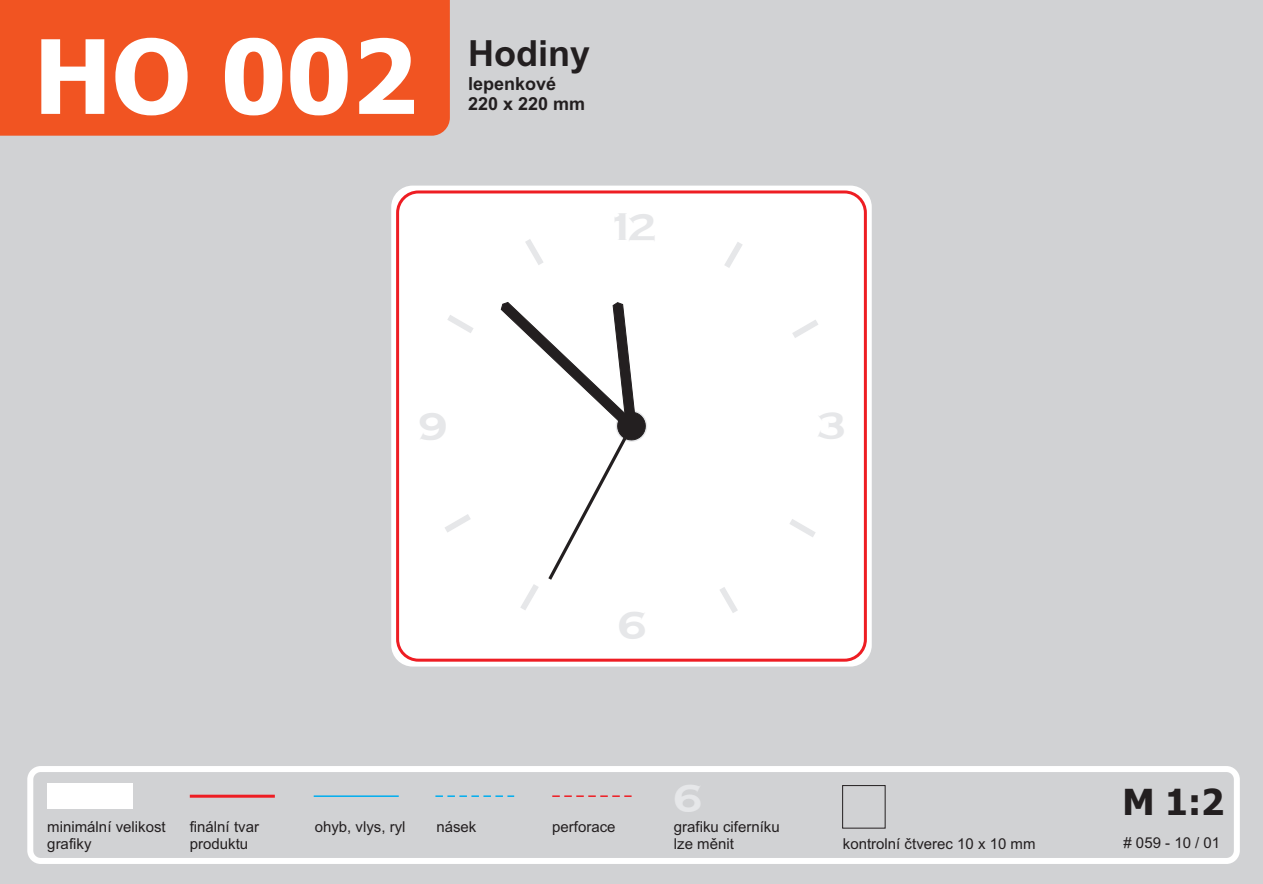
<style>
.page{position:relative;width:1263px;height:884px;background:#fff}
.page>*{position:absolute;margin:0;border:0;box-sizing:border-box;transform-origin:0 0}
.t1{font:700 102.6px "Tahoma";color:#fff}
.t2{font:700 36px "Arial";color:#231f20}
.t3{font:700 36px "Tahoma";color:#231f20}
.t4{font:700 33px "Copper Pot";color:#e6e7e9}
.t5{font:700 18px "Arial";color:#231f20}
.t6{font:15px/16.8px "Arial";color:#231f20}
</style>
<div class="page">
<div style="left:0;top:0;width:1263px;height:883px;background:#d1d2d4"></div>
<div style="left:0;top:0;width:450px;height:136px;background:#f15422"></div>
<div style="left:391px;top:185px;width:481px;height:481px;background:#fff;border-radius:21px"></div>
<div style="left:396px;top:190px;width:471px;height:471px;border:3px solid #ee1d23;border-radius:21px"></div>
<svg style="left:525px;top:239px;width:18px;height:26px"></svg>
<svg style="left:447px;top:315px;width:26px;height:18px"></svg>
<svg style="left:445px;top:514px;width:26px;height:18px"></svg>
<svg style="left:720px;top:587px;width:18px;height:26px"></svg>
<svg style="left:790px;top:519px;width:26px;height:18px"></svg>
<svg style="left:792px;top:320px;width:26px;height:18px"></svg>
<svg style="left:724px;top:242px;width:19px;height:26px"></svg>
<svg style="left:501px;top:302px;width:146px;height:308px"></svg>
<div style="left:47px;top:783px;width:85px;height:25px;background:#fff"></div>
<hr style="left:190px;top:794px;width:85px;height:3px;background:#ee1d23">
<div style="left:27px;top:765px;width:1213px;height:98px;border:6px solid #fff;border-radius:10px"></div>
<div style="left:842px;top:785px;width:43px;height:42px;border:1px solid #231f20"></div>
<hr style="left:314px;top:795px;width:85px;height:1px;background:#00aeef">
<svg style="left:435px;top:795px;width:79px;height:1px"></svg>
<svg style="left:552px;top:795px;width:80px;height:1px"></svg>
<h1 class="t1" style="left:34px;top:35px;width:385px">HO 002</h1>
<h2 class="t2" style="left:468px;top:40px;width:124px">Hodiny</h2>
<p class="t5" style="left:468px;top:77px;width:90px">lepenkové</p>
<p class="t5" style="left:468px;top:97px;width:119px">220 x 220 mm</p>
<h3 class="t4" style="left:614px;top:215px;width:43px">12</h3>
<h3 class="t4" style="left:419px;top:414px;width:29px">9</h3>
<h3 class="t4" style="left:817px;top:413px;width:29px">3</h3>
<h3 class="t4" style="left:618px;top:613px;width:29px">6</h3>
<p class="t6" style="left:47px;top:819px;width:120px">minimální velikost grafiky</p>
<p class="t6" style="left:190px;top:819px;width:71px">finální tvar produktu</p>
<h3 class="t4" style="left:674px;top:786px;width:29px">6</h3>
<p class="t6" style="left:315px;top:819px;width:92px">ohyb, vlys, ryl</p>
<p class="t6" style="left:436px;top:819px;width:42px">násek</p>
<p class="t6" style="left:552px;top:819px;width:65px">perforace</p>
<p class="t6" style="left:674px;top:819px;width:107px">grafiku ciferníku lze měnit</p>
<h2 class="t3" style="left:1122px;top:787px;width:103px">M 1:2</h2>
<p class="t6" style="left:843px;top:836px;width:194px">kontrolní čtverec 10 x 10 mm</p>
<p class="t6" style="left:1123px;top:834px;width:98px"># 059 - 10 / 01</p>
</div>
